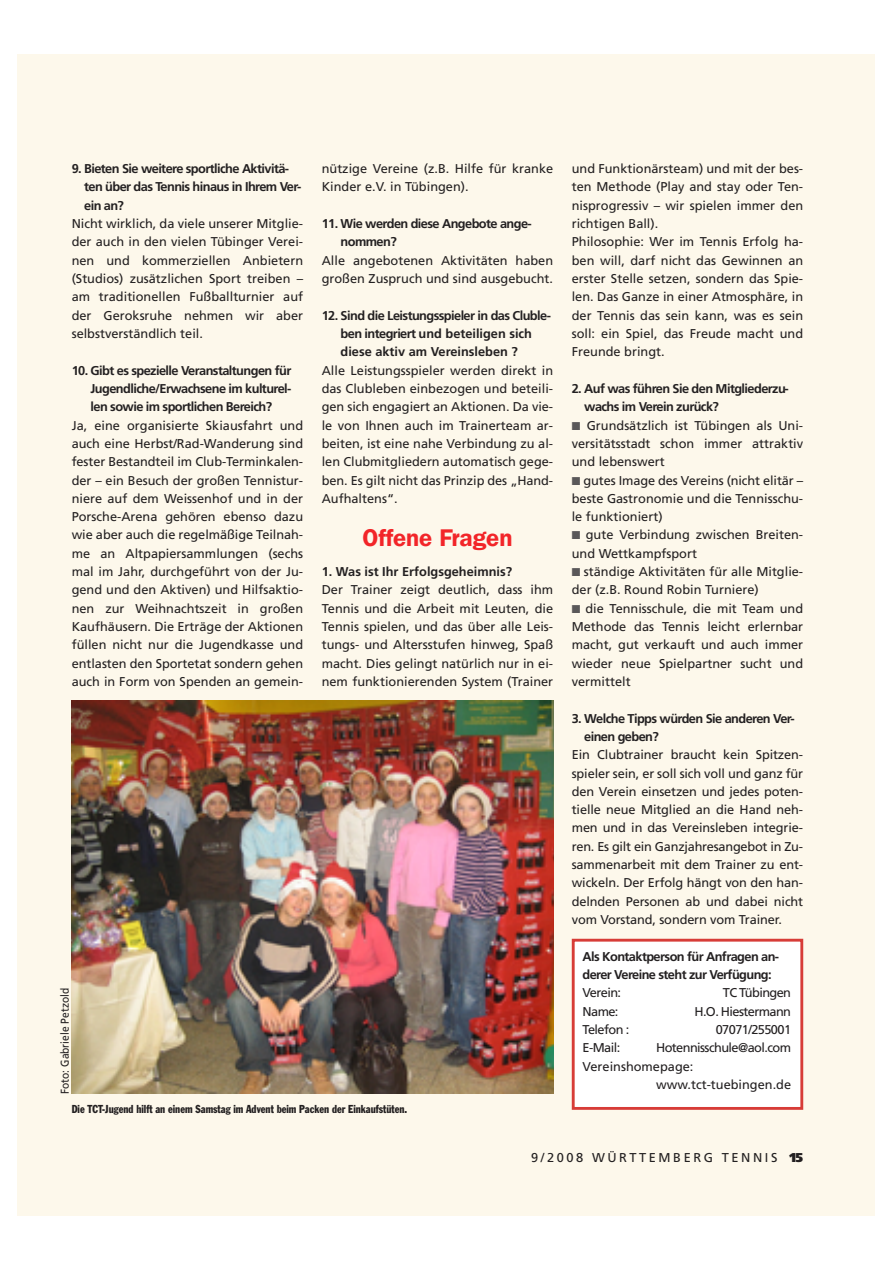
<style>
.page{position:relative;width:893px;height:1263px;background:#fff}
.page>*{position:absolute;margin:0;border:0;box-sizing:border-box;transform-origin:0 0}
.t1{font:24.3px "Franklin Gothic LT Com Dm";color:#f22529}
.t2{font:12.9px "Frutiger LT Com";letter-spacing:.2em;color:#232021}
.t3{font:12.75px/18.3px "Frutiger LT Com";color:#232021;text-align:justify}
.t4{font:700 12.75px/18.3px "Frutiger LT Com";letter-spacing:-.045em;color:#232021}
.t5{font:12.75px "Frutiger LT Com";letter-spacing:-.045em;color:#232021}
.t6{font:700 12.75px "Frutiger LT Com";color:#232021}
.t7{font:condensed 11.4px "Franklin Gothic Std";color:#232021;scale:.9 1}
.t8{font:11.4px "Frutiger LT Com";color:#232021;scale:.9 1}
.s1{color:#5a5859}
.s2{font-weight:900}
</style>
<div class="page">
<div style="left:17px;top:54px;width:857px;height:1162px;background:#fdf8eb"></div>
<div style="left:574px;top:942px;width:226px;height:165px;background:#fff"></div>
<div style="left:571px;top:939px;width:232px;height:171px;border:3px solid #d73c37"></div>
<img style="left:72px;top:701px;width:481px;height:393px">
<p class="t4" style="left:84px;top:161px;width:219px;text-indent:-12px">9. Bieten Sie weitere sportliche Aktivitä&shy;ten über das Tennis hinaus in Ihrem Ver&shy;ein an?</p>
<p class="t3" style="left:72px;top:216px;width:233px">Nicht wirklich, da viele unserer Mitglie&shy;der auch in den vielen Tübinger Verei&shy;nen und kommerziellen Anbietern (Studios) zusätzlichen Sport treiben – am traditionellen Fußballturnier auf der Geroksruhe nehmen wir aber selbstverständlich teil.</p>
<p class="t4" style="left:91px;top:362px;width:202px;text-align:justify;text-indent:-19px">10. Gibt es spezielle Veranstaltungen für Jugendliche/Erwachsene im kulturel&shy;len sowie im sportlichen Bereich?</p>
<p class="t3" style="left:72px;top:417px;width:233px">Ja, eine organisierte Skiausfahrt und auch eine Herbst/Rad-Wanderung sind fester Bestandteil im Club-Terminkalen&shy;der – ein Besuch der großen Tennistur&shy;niere auf dem Weissenhof und in der Porsche-Arena gehören ebenso dazu wie aber auch die regelmäßige Teilnah&shy;me an Altpapiersammlungen (sechs mal im Jahr, durchgeführt von der Ju&shy;gend und den Aktiven) und Hilfsaktio&shy;nen zur Weihnachtszeit in großen Kaufhäusern. Die Erträge der Aktionen füllen nicht nur die Jugendkasse und entlasten den Sportetat sondern gehen auch in Form von Spenden an gemein-</p>
<p class="t3" style="left:322px;top:161px;width:233px">nützige Vereine (z.B. Hilfe für kranke<br>Kinder e.V. in Tübingen).</p>
<p class="t4" style="left:340px;top:216px;width:193px;text-indent:-19px">11. Wie werden diese Angebote ange&shy;nommen?</p>
<p class="t3" style="left:322px;top:252px;width:233px">Alle angebotenen Aktivitäten haben großen Zuspruch und sind ausgebucht.</p>
<p class="t4" style="left:340px;top:307px;width:212px;text-indent:-19px">12. Sind die Leistungsspieler in das Cluble&shy;ben integriert und beteiligen sich diese aktiv am Vereinsleben ?</p>
<p class="t3" style="left:322px;top:362px;width:233px">Alle Leistungsspieler werden direkt in das Clubleben einbezogen und beteili&shy;gen sich engagiert an Aktionen. Da vie&shy;le von Ihnen auch im Trainerteam ar&shy;beiten, ist eine nahe Verbindung zu al&shy;len Clubmitgliedern automatisch gege&shy;ben. Es gilt nicht das Prinzip des „Hand-Aufhaltens“.</p>
<h1 class="t1" style="left:362px;top:523px;width:151px">Offene Fragen</h1>
<p class="t6" style="left:322px;top:567px;width:192px">1. Was ist Ihr Erfolgsgeheimnis?</p>
<p class="t3" style="left:322px;top:582px;width:233px">Der Trainer zeigt deutlich, dass ihm Tennis und die Arbeit mit Leuten, die Tennis spielen, und das über alle Leis&shy;tungs- und Altersstufen hinweg, Spaß macht. Dies gelingt natürlich nur in ei&shy;nem funktionierenden System (Trainer</p>
<p class="t8" style="left:60px;top:1094px;width:119px;rotate:-90deg">Foto: Gabriele Petzold</p>
<p class="t7" style="left:72px;top:1105px;width:374px">Die TCT-Jugend hilft an einem Samstag im Advent beim Packen der Einkaufstüten.</p>
<p class="t3" style="left:571px;top:161px;width:233px;text-align:left">und Funktionärsteam) und mit der bes&shy;ten Methode (Play and stay oder Ten&shy;nisprogressiv – wir spielen immer den richtigen Ball).<br>Philosophie: Wer im Tennis Erfolg ha&shy;ben will, darf nicht das Gewinnen an erster Stelle setzen, sondern das Spie&shy;len. Das Ganze in einer Atmosphäre, in der Tennis das sein kann, was es sein soll: ein Spiel, das Freude macht und Freunde bringt.</p>
<p class="t4" style="left:584px;top:381px;width:206px;text-indent:-12px">2. Auf was führen Sie den Mitgliederzu&shy;wachs im Verein zurück?</p>
<p class="t3" style="left:571px;top:417px;width:233px"><span class="s1">■</span> Grundsätzlich ist Tübingen als Uni&shy;versitätsstadt schon immer attraktiv und lebenswert</p>
<p class="t3" style="left:571px;top:472px;width:233px"><span class="s1">■</span> gutes Image des Vereins (nicht elitär – beste Gastronomie und die Tennisschu&shy;le funktioniert)</p>
<p class="t3" style="left:571px;top:527px;width:233px"><span class="s1">■</span> gute Verbindung zwischen Breiten&shy;und Wettkampfsport</p>
<p class="t3" style="left:571px;top:564px;width:233px"><span class="s1">■</span> ständige Aktivitäten für alle Mitglie&shy;der (z.B. Round Robin Turniere)</p>
<p class="t3" style="left:571px;top:600px;width:233px"><span class="s1">■</span> die Tennisschule, die mit Team und Methode das Tennis leicht erlernbar macht, gut verkauft und auch immer wieder neue Spielpartner sucht und vermittelt</p>
<p class="t4" style="left:584px;top:710px;width:212px;text-indent:-12px">3. Welche Tipps würden Sie anderen Ver&shy;einen geben?</p>
<p class="t3" style="left:571px;top:747px;width:233px">Ein Clubtrainer braucht kein Spitzen&shy;spieler sein, er soll sich voll und ganz für den Verein einsetzen und jedes poten&shy;tielle neue Mitglied an die Hand neh&shy;men und in das Vereinsleben integrie&shy;ren. Es gilt ein Ganzjahresangebot in Zu&shy;sammenarbeit mit dem Trainer zu ent&shy;wickeln. Der Erfolg hängt von den han&shy;delnden Personen ab und dabei nicht vom Vorstand, sondern vom Trainer.</p>
<p class="t4" style="left:582px;top:948px;width:198px">Als Kontaktperson für Anfragen an&shy;derer Vereine steht zur Verfügung:</p>
<p class="t3" style="left:582px;top:985px;width:40px">Verein:</p>
<p class="t5" style="left:723px;top:988px;width:70px">TC Tübingen</p>
<p class="t3" style="left:582px;top:1003px;width:38px">Name:</p>
<p class="t5" style="left:694px;top:1006px;width:98px">H.O. Hiestermann</p>
<p class="t5" style="left:582px;top:1024px;width:48px">Telefon :</p>
<p class="t5" style="left:715px;top:1024px;width:77px">07071/255001</p>
<p class="t3" style="left:582px;top:1040px;width:39px">E-Mail:</p>
<p class="t5" style="left:656px;top:1043px;width:137px">Hotennisschule@aol.com</p>
<p class="t3" style="left:582px;top:1058px;width:112px">Vereinshomepage:</p>
<p class="t3" style="left:656px;top:1077px;width:136px">www.tct-tuebingen.de</p>
<p class="t2" style="left:531px;top:1152px;width:273px">9/2008 WÜRTTEMBERG TENNIS <span class="s2">15</span></p>
</div>
